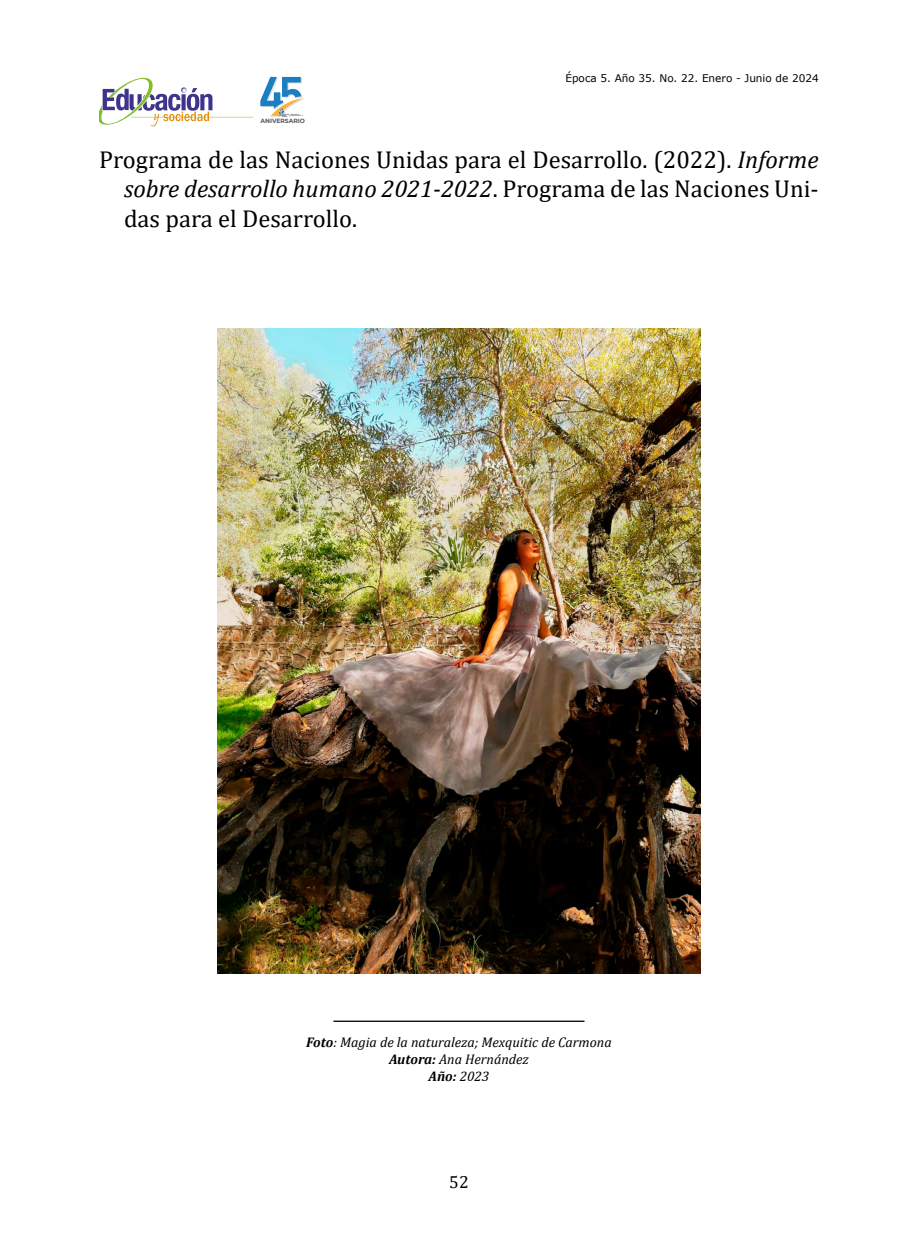
<style>
.page{position:relative;width:918px;height:1241px;background:#fff}
.page>*{position:absolute;margin:0;border:0;box-sizing:border-box;transform-origin:0 0}
.t1{font:24.5px/29.4px "Cambria";color:#000;text-align:justify}
.t2{font:17.5px "Cambria";color:#000}
.t3{font:italic 14px/16.8px "Cambria";color:#000;text-align:center}
.t4{font:10.5px "Verdana";color:#000}
.t5{font:700 6.12px "Montserrat";color:#575756}
.s1{font-style:italic}
.s2{font-weight:700}
</style>
<div class="page">
<hr style="left:131px;top:117px;width:121px;height:1px;background:#a3c740">
<svg style="left:99px;top:77px;width:113px;height:50px"></svg>
<img style="left:217px;top:328px;width:483px;height:644px">
<hr style="left:333px;top:1020px;width:251px;height:1px;background:#000">
<svg style="left:260px;top:77px;width:44px;height:40px"></svg>
<p class="t5" style="left:260px;top:116px;width:46px">ANIVERSARIO</p>
<p class="t4" style="left:565px;top:71px;width:255px">Época 5. Año 35. No. 22. Enero - Junio de 2024</p>
<p class="t1" style="left:124px;top:145px;width:696px;text-indent:-25px">Programa de las Naciones Unidas para el Desarrollo. (2022). <span class="s1">Informe sobre desarrollo humano 2021-2022</span>. Programa de las Naciones Uni&shy;das para el Desarrollo.</p>
<p class="t3" style="left:306px;top:1033px;width:307px"><span class="s2">Foto</span>: Magia de la naturaleza; Mexquitic de Carmona<br><span class="s2">Autora:</span> Ana Hernández<br><span class="s2">Año:</span> 2023</p>
<p class="t2" style="left:449px;top:1171px;width:21px">52</p>
</div>
